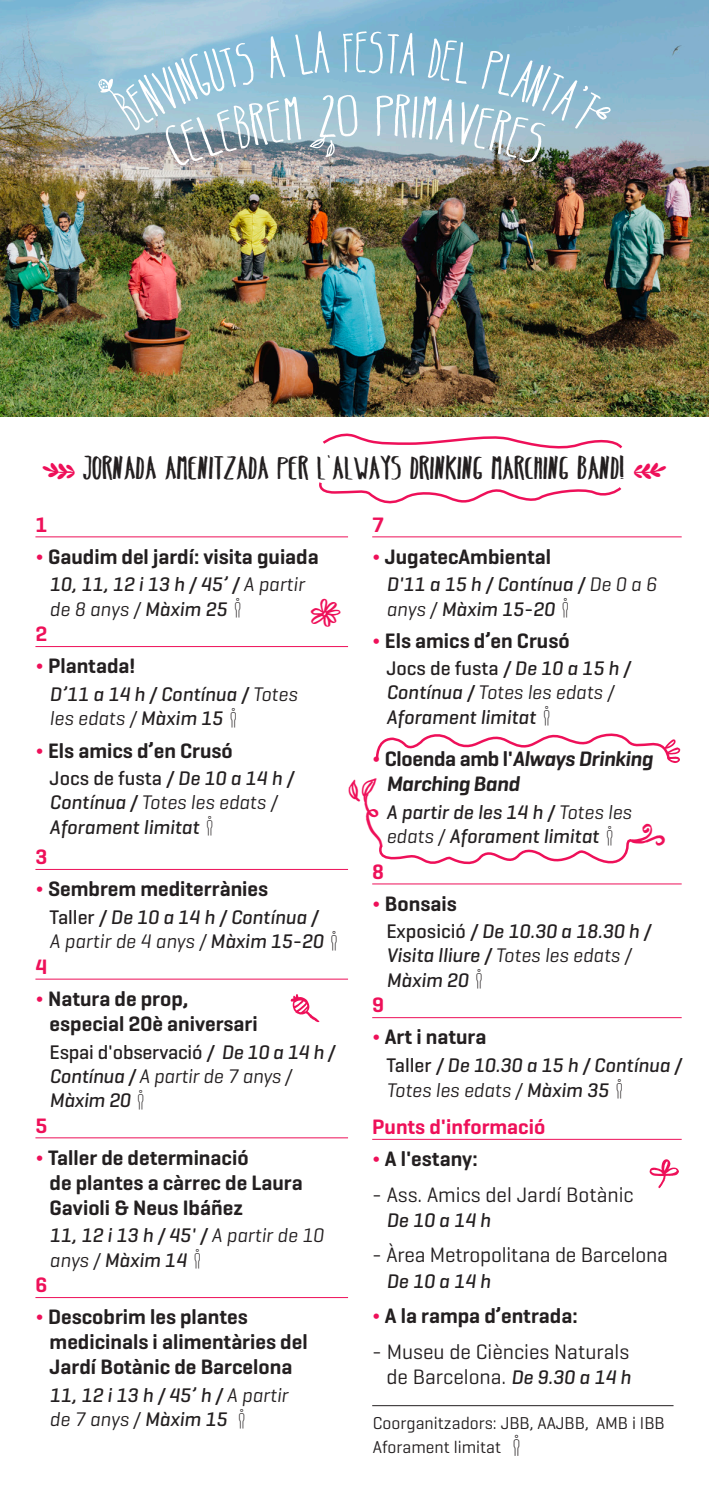
<style>
.page{position:relative;width:709px;height:1489px;background:#fff}
.page>*{position:absolute;margin:0;border:0;box-sizing:border-box;transform-origin:0 0}
.t1{font:39.25px "Hola Bisou Elements";color:#ee1059}
.TITOL_ACTIVITATS{font:700 32.5px "Belta";color:#231f20}
.Activitats_francesa{font:600 21.25px/25px "Geogrotesque";color:#231f20}
.Activitats_francesa-2{font:21.25px/25px "Geogrotesque";color:#231f20;text-align:right}
.TITOL_ACTIVITATS-2{font:600 21.25px "Geogrotesque";color:#231f20}
.Activitats_francesa-3{font:italic 600 21.25px/25px "Geogrotesque";letter-spacing:-.015em;color:#231f20}
.NUMEROS_ACTIVITATS{font:600 21.25px "Geogrotesque";color:#ee1059}
.text_activitats_fran{font:italic 500 20px/24.5px "Geogrotesque";color:#231f20}
.Activitats_francesa-4{font:italic 500 20px "Geogrotesque";color:#231f20}
.ACTIVITATS{font:17.5px "Geogrotesque";color:#231f20}
.s1{font-family:"Hola Bisou Elements";font-weight:400;color:#ee1059}
.s2{color:#ee1059}
.s3{font-weight:400}
.s4{font-family:"Netto Icons OT";font-weight:300;font-style:normal;font-size:16.25px}
.s5{font-style:normal}
.s6{font-style:normal;color:#ee1059}
.s7{font-weight:500;font-style:italic;font-size:20px}
.s8{font-family:"Netto Icons OT";font-weight:300}
</style>
<div class="page">
<img style="left:0;top:0;width:709px;height:417px">
<hr style="left:35px;top:536px;width:313px;height:1px;background:#ee1059">
<hr style="left:35px;top:646px;width:313px;height:1px;background:#ee1059">
<hr style="left:35px;top:869px;width:313px;height:1px;background:#ee1059">
<hr style="left:35px;top:978px;width:313px;height:1px;background:#ee1059">
<hr style="left:35px;top:1137px;width:313px;height:1px;background:#ee1059">
<hr style="left:35px;top:1296px;width:313px;height:1px;background:#ee1059">
<hr style="left:372px;top:536px;width:309px;height:1px;background:#ee1059">
<hr style="left:372px;top:883px;width:309px;height:1px;background:#ee1059">
<hr style="left:372px;top:1017px;width:309px;height:1px;background:#ee1059">
<hr style="left:372px;top:1138px;width:309px;height:1px;background:#ee1059">
<hr style="left:372px;top:1404px;width:301px;height:1px;background:#231f20">
<svg style="left:322px;top:433px;width:301px;height:16px"></svg>
<svg style="left:319px;top:482px;width:303px;height:22px"></svg>
<svg style="left:98px;top:31px;width:512px;height:135px;background:#9dbdcc"></svg>
<svg style="left:375px;top:733px;width:295px;height:27px"></svg>
<svg style="left:348px;top:839px;width:284px;height:31px"></svg>
<p class="TITOL_ACTIVITATS" style="left:42px;top:449px;width:626px"><span class="s1">K</span> JORNADA AMENITZADA PER L'ALWAYS DRINKING MARCHING BAND! <span class="s1">L</span></p>
<p class="NUMEROS_ACTIVITATS" style="left:35px;top:511px;width:13px">1</p>
<p class="Activitats_francesa" style="left:35px;top:543px;width:285px"><span class="s2">¬</span> Gaudim del jardí: visita guiada</p>
<p class="text_activitats_fran" style="left:50px;top:571px;width:256px">10, 11, 12 i 13 h / 45’ / <span class="s3">A partir de 8 anys /</span> Màxim 25<span class="s4">E</span></p>
<p class="NUMEROS_ACTIVITATS" style="left:35px;top:620px;width:13px">2</p>
<p class="TITOL_ACTIVITATS-2" style="left:35px;top:653px;width:101px"><span class="s2">¬</span> Plantada!</p>
<p class="text_activitats_fran" style="left:50px;top:681px;width:249px">D’11 a 14 h / Contínua / <span class="s3">Totes les edats /</span> Màxim 15<span class="s4">E</span></p>
<p class="Activitats_francesa" style="left:35px;top:737px;width:199px"><span class="s2">¬</span> Els amics d’en Crusó</p>
<p class="text_activitats_fran" style="left:50px;top:765px;width:246px"><span class="s5">Jocs de fusta</span> / De 10 a 14 h /<br>Contínua / <span class="s3">Totes les edats /<br></span>Aforament limitat<span class="s4">E</span></p>
<p class="NUMEROS_ACTIVITATS" style="left:35px;top:843px;width:13px">3</p>
<p class="Activitats_francesa" style="left:35px;top:876px;width:234px"><span class="s2">¬</span> Sembrem mediterrànies</p>
<p class="text_activitats_fran" style="left:50px;top:904px;width:297px"><span class="s5">Taller</span> / De 10 a 14 h / Contínua /<br><span class="s3">A partir de 4 anys /</span> Màxim 15-20<span class="s4">E</span></p>
<p class="NUMEROS_ACTIVITATS" style="left:35px;top:953px;width:13px">4</p>
<p class="Activitats_francesa" style="left:50px;top:985px;width:209px;text-indent:-14px"><span class="s2">¬</span> Natura de prop, especial 20è aniversari</p>
<p class="text_activitats_fran" style="left:50px;top:1039px;width:287px"><span class="s5">Espai d'observació</span> / De 10 a 14 h /<br>Contínua / <span class="s3">A partir de 7 anys /<br></span>Màxim 20<span class="s4">E</span></p>
<p class="NUMEROS_ACTIVITATS" style="left:35px;top:1111px;width:13px">5</p>
<p class="Activitats_francesa" style="left:50px;top:1144px;width:255px;text-indent:-14px"><span class="s2">¬</span> Taller de determinació<br>de plantes a càrrec de Laura<br>Gavioli &amp; Neus Ibáñez</p>
<p class="text_activitats_fran" style="left:50px;top:1222px;width:276px">11, 12 i 13 h / 45' / <span class="s3">A partir de 10 anys /</span> Màxim 14<span class="s4">E</span></p>
<p class="NUMEROS_ACTIVITATS" style="left:35px;top:1271px;width:13px">6</p>
<p class="Activitats_francesa" style="left:50px;top:1304px;width:259px;text-indent:-14px"><span class="s2">¬</span> Descobrim les plantes medicinals i alimentàries del<br>Jardí Botànic de Barcelona</p>
<p class="text_activitats_fran" style="left:50px;top:1382px;width:240px">11, 12 i 13 h / 45’ h / <span class="s3">A partir de 7 anys /</span> Màxim 15 <span class="s4">E</span></p>
<h1 class="t1" style="left:310px;top:587px;width:33px">m</h1>
<p class="NUMEROS_ACTIVITATS" style="left:372px;top:511px;width:13px">7</p>
<p class="Activitats_francesa" style="left:372px;top:543px;width:180px"><span class="s2">¬</span> JugatecAmbiental</p>
<p class="text_activitats_fran" style="left:386px;top:571px;width:271px">D'11 a 15 h / Contínua / <span class="s3">De 0 a 6 anys /</span> Màxim 15-20<span class="s4">E</span></p>
<p class="TITOL_ACTIVITATS-2" style="left:372px;top:627px;width:199px"><span class="s2">¬</span> Els amics d’en Crusó</p>
<p class="text_activitats_fran" style="left:386px;top:656px;width:246px"><span class="s5">Jocs de fusta</span> / De 10 a 15 h /<br>Contínua / <span class="s3">Totes les edats /<br></span>Aforament limitat<span class="s4">E</span></p>
<p class="Activitats_francesa-3" style="left:386px;top:746px;width:268px;text-indent:-14px"><span class="s6">¬</span> <span class="s5">Cloenda amb l'</span>Always Drinking<br>Marching Band</p>
<p class="text_activitats_fran" style="left:386px;top:799px;width:246px">A partir de les 14 h / <span class="s3">Totes les edats /</span> Aforament limitat<span class="s4">E</span></p>
<p class="NUMEROS_ACTIVITATS" style="left:372px;top:858px;width:13px">8</p>
<p class="Activitats_francesa" style="left:372px;top:890px;width:86px"><span class="s2">¬</span> Bonsais</p>
<p class="text_activitats_fran" style="left:386px;top:918px;width:266px"><span class="s5">Exposició</span> / De 10.30 a 18.30 h /<br>Visita lliure / <span class="s3">Totes les edats /<br></span>Màxim 20<span class="s4">E</span></p>
<p class="NUMEROS_ACTIVITATS" style="left:372px;top:991px;width:13px">9</p>
<p class="TITOL_ACTIVITATS-2" style="left:372px;top:1023px;width:116px"><span class="s2">¬</span> Art i natura</p>
<p class="text_activitats_fran" style="left:386px;top:1052px;width:297px"><span class="s5">Taller</span> / De 10.30 a 15 h / Contínua /<br><span class="s3">Totes les edats /</span> Màxim 35<span class="s4">E</span></p>
<p class="NUMEROS_ACTIVITATS" style="left:372px;top:1113px;width:175px">Punts d'informació</p>
<p class="Activitats_francesa" style="left:372px;top:1146px;width:107px"><span class="s2">¬</span> A l'estany:</p>
<p class="Activitats_francesa-2" style="left:372px;top:1181px;width:263px">- Ass. Amics del Jardí Botànic</p>
<p class="Activitats_francesa-4" style="left:386px;top:1207px;width:106px">De 10 a 14 h</p>
<p class="Activitats_francesa-2" style="left:372px;top:1241px;width:297px">- Àrea Metropolitana de Barcelona</p>
<p class="Activitats_francesa-4" style="left:386px;top:1268px;width:106px">De 10 a 14 h</p>
<p class="TITOL_ACTIVITATS-2" style="left:372px;top:1302px;width:207px"><span class="s2">¬</span> A la rampa d’entrada:</p>
<p class="Activitats_francesa-2" style="left:372px;top:1338px;width:260px">- Museu de Ciències Naturals de Barcelona. <span class="s7">De 9.30 a 14 h</span></p>
<p class="ACTIVITATS" style="left:373px;top:1412px;width:293px">Coorganitzadors: JBB, AAJBB, AMB i IBB</p>
<p class="ACTIVITATS" style="left:373px;top:1436px;width:157px">Aforament limitat <span class="s8">E</span></p>
</div>
